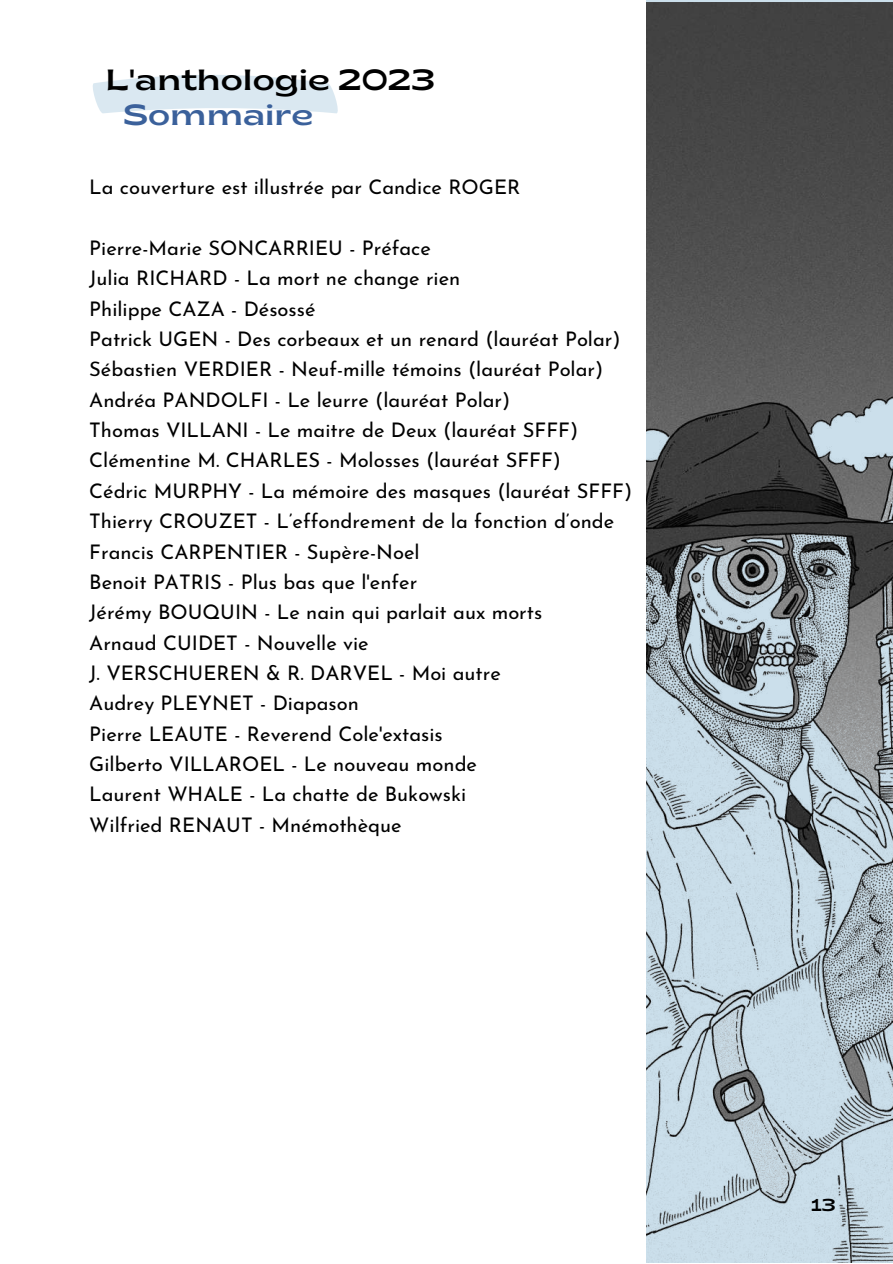
<style>
.page{position:relative;width:893px;height:1264px;background:#fff}
.page>*{position:absolute;margin:0;border:0;box-sizing:border-box;transform-origin:0 0}
.t1{font:semi-expanded 29.25px "Brice";color:#000}
.t2{font:semi-expanded 29.25px "Brice";color:#3b619b}
.t3{font:20.1px/30.3px "Josefin Sans";color:#000}
.t4{font:semi-expanded 17.25px "Brice";color:#000}
</style>
<div class="page">
<svg style="left:93px;top:75px;width:245px;height:38px"></svg>
<img style="left:646px;top:3px;width:246px;height:1259px">
<h1 class="t1" style="left:105px;top:68px;width:331px">L'anthologie 2023</h1>
<h1 class="t2" style="left:123px;top:103px;width:191px">Sommaire</h1>
<p class="t3" style="left:89px;top:174px;width:432px">La couverture est illustrée par Candice ROGER</p>
<p class="t3" style="left:89px;top:235px;width:544px">Pierre-Marie SONCARRIEU - Préface<br>Julia RICHARD - La mort ne change rien<br>Philippe CAZA - Désossé<br>Patrick UGEN - Des corbeaux et un renard (lauréat Polar)<br>Sébastien VERDIER - Neuf-mille témoins (lauréat Polar)<br>Andréa PANDOLFI - Le leurre (lauréat Polar)<br>Thomas VILLANI - Le maitre de Deux (lauréat SFFF)<br>Clémentine M. CHARLES - Molosses (lauréat SFFF)<br>Cédric MURPHY - La mémoire des masques (lauréat SFFF)<br>Thierry CROUZET - L’effondrement de la fonction d’onde Francis CARPENTIER - Supère-Noel<br>Benoit PATRIS - Plus bas que l'enfer<br>Jérémy BOUQUIN - Le nain qui parlait aux morts<br>Arnaud CUIDET - Nouvelle vie<br>J. VERSCHUEREN &amp; R. DARVEL - Moi autre<br>Audrey PLEYNET - Diapason<br>Pierre LEAUTE - Reverend Cole'extasis<br>Gilberto VILLAROEL - Le nouveau monde<br>Laurent WHALE - La chatte de Bukowski<br>Wilfried RENAUT - Mnémothèque</p>
<p class="t4" style="left:811px;top:1197px;width:26px">13</p>
</div>
